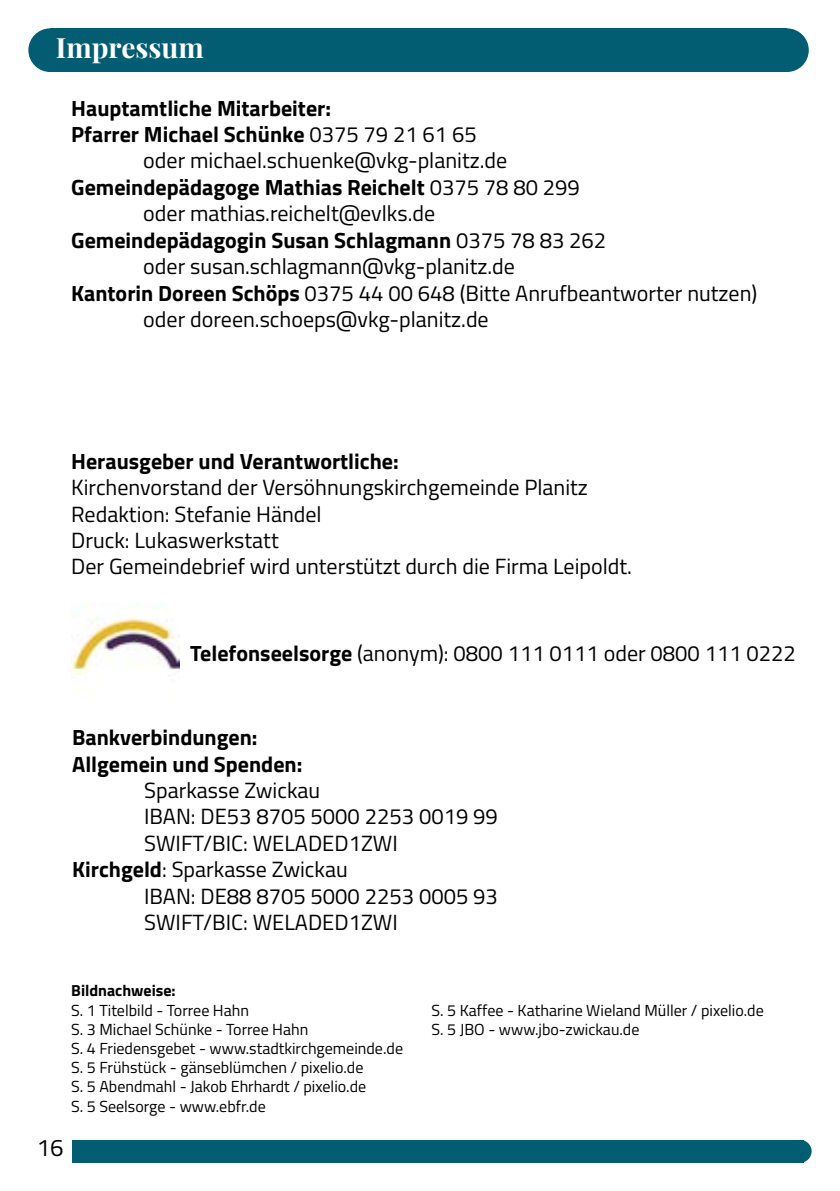
<style>
.page{position:relative;width:840px;height:1191px;background:#fff}
.page>*{position:absolute;margin:0;border:0;box-sizing:border-box;transform-origin:0 0}
.t1{font:700 28px "Playfair Display";color:#fff}
.t2{font:24px "Titillium Web";color:#000}
.t3{font:22px/26.4px "Titillium Web";color:#000}
.t4{font:700 22px/26.4px "Titillium Web";color:#000}
.t5{font:16px/19.2px "Titillium Web";color:#000}
.t6{font:700 16px "Titillium Web";color:#000}
.s1{font-weight:400}
.s2{font-weight:700}
</style>
<div class="page">
<div style="left:28px;top:28px;width:44px;height:44px;background:#025d72;border-radius:50%"></div>
<div style="left:50px;top:28px;width:736px;height:44px;background:#025d72"></div>
<div style="left:72px;top:1140px;width:730px;height:22px;background:#025d72"></div>
<img style="left:71px;top:603px;width:108px;height:88px">
<div style="left:764px;top:28px;width:44px;height:44px;background:#025d72;border-radius:50%"></div>
<div style="left:788px;top:1140px;width:23px;height:22px;background:#025d72;border-radius:50%"></div>
<p class="t1" style="left:56px;top:27px;width:149px">Impressum</p>
<p class="t4" style="left:71px;top:94px;width:261px">Hauptamtliche Mitarbeiter:</p>
<p class="t4" style="left:71px;top:121px;width:407px">Pfarrer Michael Schünke <span class="s1">0375 79 21 61 65</span></p>
<p class="t3" style="left:143px;top:147px;width:365px">oder michael.schuenke@vkg-planitz.de</p>
<p class="t4" style="left:71px;top:173px;width:510px">Gemeindepädagoge Mathias Reichelt <span class="s1">0375 78 80 299</span></p>
<p class="t3" style="left:143px;top:200px;width:293px">oder mathias.reichelt@evlks.de</p>
<p class="t4" style="left:71px;top:226px;width:536px">Gemeindepädagogin Susan Schlagmann <span class="s1">0375 78 83 262</span></p>
<p class="t3" style="left:143px;top:253px;width:373px">oder susan.schlagmann@vkg-planitz.de</p>
<p class="t3" style="left:71px;top:279px;width:687px"><span class="s2">Kantorin Doreen Schöps</span> 0375 44 00 648 (Bitte Anrufbeantworter nutzen)</p>
<p class="t3" style="left:143px;top:305px;width:347px">oder doreen.schoeps@vkg-planitz.de</p>
<p class="t4" style="left:71px;top:447px;width:329px">Herausgeber und Verantwortliche:</p>
<p class="t3" style="left:71px;top:474px;width:562px">Kirchenvorstand der Versöhnungskirchgemeinde Planitz Redaktion: Stefanie Händel<br>Druck: Lukaswerkstatt<br>Der Gemeindebrief wird unterstützt durch die Firma Leipoldt.</p>
<p class="t3" style="left:190px;top:639px;width:607px"><span class="s2">Telefonseelsorge</span> (anonym): 0800 111 0111 oder 0800 111 0222</p>
<p class="t4" style="left:72px;top:724px;width:232px">Bankverbindungen:<br>Allgemein und Spenden:</p>
<p class="t3" style="left:144px;top:776px;width:177px">Sparkasse Zwickau</p>
<p class="t3" style="left:144px;top:803px;width:355px">IBAN: DE53 8705 5000 2253 0019 99</p>
<p class="t3" style="left:144px;top:829px;width:255px">SWIFT/BIC: WELADED1ZWI</p>
<p class="t3" style="left:72px;top:856px;width:277px"><span class="s2">Kirchgeld</span>: Sparkasse Zwickau</p>
<p class="t3" style="left:144px;top:882px;width:355px">IBAN: DE88 8705 5000 2253 0005 93</p>
<p class="t3" style="left:144px;top:908px;width:255px">SWIFT/BIC: WELADED1ZWI</p>
<p class="t6" style="left:71px;top:978px;width:106px">Bildnachweise:</p>
<p class="t5" style="left:71px;top:1000px;width:179px">S. 1 Titelbild - Torree Hahn</p>
<p class="t5" style="left:431px;top:1000px;width:333px">S. 5 Kaffee - Katharine Wieland Müller / pixelio.de</p>
<p class="t5" style="left:71px;top:1019px;width:238px">S. 3 Michael Schünke - Torree Hahn</p>
<p class="t5" style="left:431px;top:1019px;width:209px">S. 5 JBO - www.jbo-zwickau.de</p>
<p class="t5" style="left:71px;top:1038px;width:333px">S. 4 Friedensgebet - www.stadtkirchgemeinde.de S. 5 Frühstück - gänseblümchen / pixelio.de<br>S. 5 Abendmahl - Jakob Ehrhardt / pixelio.de<br>S. 5 Seelsorge - www.ebfr.de</p>
<p class="t2" style="left:37px;top:1128px;width:28px">16</p>
</div>
